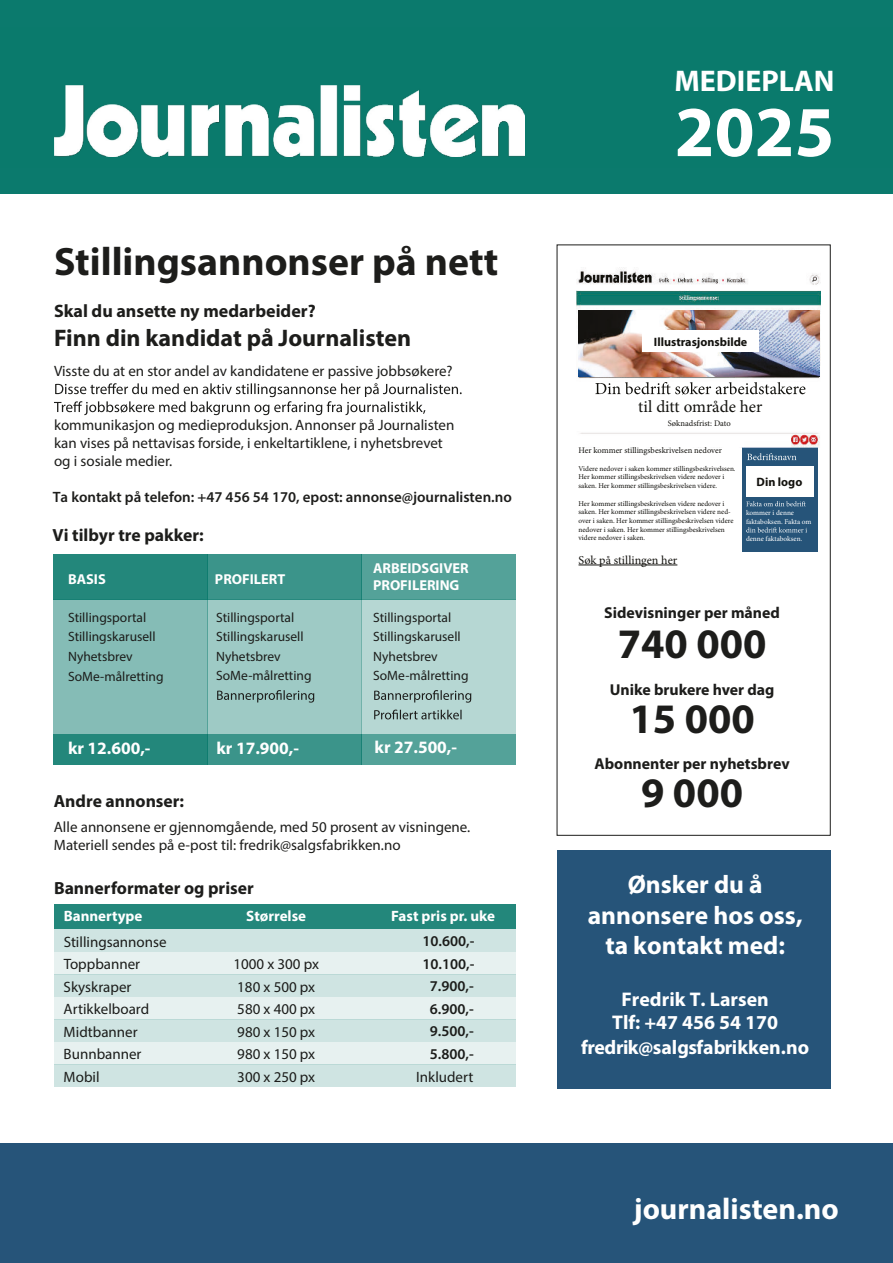
<style>
.page{position:relative;width:893px;height:1263px;background:#fff}
.page>*{position:absolute;margin:0;border:0;box-sizing:border-box;transform-origin:0 0}
.t1{font:700 72px "Myriad Pro";color:#fff}
.t2{font:700 42.15px "Myriad Pro";color:#1d1d1b}
.t3{font:700 39.75px "Myriad Pro";color:#1d1d1b}
.t4{font:700 30px "Myriad Pro";color:#fff}
.t5{font:700 25.5px/30.6px "Myriad Pro";color:#fff;text-align:center}
.t6{font:700 24px "Myriad Pro";color:#1d1d1b}
.t7{font:700 19.8px/22.8px "Myriad Pro";color:#fff;text-align:center}
.t8{font:700 18px "Myriad Pro";color:#1d1d1b}
.t9{font:700 17.55px "Myriad Pro";color:#1d1d1b}
.t10{font:700 17.4px "Myriad Pro";color:#fff}
.t11{font:16.95px "Minion Pro";color:#13120e}
.t12{font:700 15.75px "Myriad Pro";color:#1d1d1b}
.t13{font:15px/18px "Myriad Pro";color:#1d1d1b}
.t14{font:600 15px "Myriad Pro";color:#1d1d1b}
.t15{font:700 15px "Myriad Pro";color:#fff}
.t16{font:700 14.4px/17.2px "Myriad Pro";color:#fff}
.t17{font:13.5px/19.5px "Myriad Pro";color:#1d1d1b}
.t18{font:700 12.15px "Myriad Pro";color:#13120e}
.t19{font:12.15px "Minion Pro";color:#13120e}
.t20{font:8.55px "Minion Pro";color:#13120e}
.t21{font:7.2px/8.7px "Minion Pro";color:#13120e}
.t22{font:7.2px/8.7px "Minion Pro";color:#fff}
</style>
<div class="page">
<div style="left:0;top:0;width:893px;height:193px;background:#0b7a6d"></div>
<img style="left:54px;top:86px;width:470px;height:70px">
<div style="left:0;top:1144px;width:893px;height:119px;background:#265479"></div>
<div style="left:557px;top:244px;width:274px;height:592px;border:1px solid #1d1d1b"></div>
<div style="left:557px;top:850px;width:274px;height:238px;background:#265479"></div>
<div style="left:742px;top:447px;width:75px;height:105px;background:#265479"></div>
<img style="left:577px;top:267px;width:243px;height:112px">
<img style="left:580px;top:432px;width:240px;height:15px">
<svg style="left:595px;top:382px;width:210px;height:13px"></svg>
<hr style="left:578px;top:565px;width:99px;height:1px;background:#13120e">
<svg style="left:747px;top:453px;width:49px;height:7px"></svg>
<svg style="left:746px;top:501px;width:60px;height:5px"></svg>
<svg style="left:746px;top:527px;width:61px;height:5px"></svg>
<div style="left:746px;top:466px;width:68px;height:31px;background:#fff"></div>
<img style="left:578px;top:311px;width:241px;height:65px">
<div style="left:642px;top:330px;width:117px;height:22px;background:#fff"></div>
<svg style="left:54px;top:383px;width:408px;height:32px"></svg>
<div style="left:54px;top:554px;width:154px;height:45px;background:#23877b"></div>
<div style="left:208px;top:554px;width:154px;height:45px;background:#3b948a"></div>
<div style="left:362px;top:554px;width:154px;height:45px;background:#54a299"></div>
<div style="left:54px;top:599px;width:154px;height:135px;background:#85bcb6"></div>
<div style="left:208px;top:599px;width:154px;height:135px;background:#9ecac5"></div>
<div style="left:362px;top:599px;width:154px;height:135px;background:#b6d7d3"></div>
<svg style="left:374px;top:690px;width:97px;height:13px"></svg>
<svg style="left:374px;top:710px;width:88px;height:9px"></svg>
<svg style="left:217px;top:690px;width:97px;height:13px"></svg>
<div style="left:54px;top:734px;width:154px;height:31px;background:#23877b"></div>
<div style="left:208px;top:734px;width:154px;height:31px;background:#3b948a"></div>
<div style="left:362px;top:734px;width:154px;height:31px;background:#54a299"></div>
<div style="left:54px;top:929px;width:461px;height:23px;background:#cfe4e2"></div>
<div style="left:54px;top:952px;width:461px;height:22px;background:#e7f1f0"></div>
<div style="left:54px;top:974px;width:461px;height:23px;background:#cfe4e2"></div>
<div style="left:54px;top:997px;width:461px;height:22px;background:#e7f1f0"></div>
<div style="left:54px;top:1019px;width:461px;height:23px;background:#cfe4e2"></div>
<div style="left:54px;top:1042px;width:461px;height:22px;background:#e7f1f0"></div>
<div style="left:54px;top:1064px;width:461px;height:23px;background:#cfe4e2"></div>
<div style="left:54px;top:905px;width:462px;height:24px;background:#23877b"></div>
<h3 class="t3" style="left:54px;top:235px;width:446px">Stillingsannonser på nett</h3>
<p class="t8" style="left:54px;top:299px;width:263px">Skal du ansette ny medarbeider?</p>
<h3 class="t6" style="left:54px;top:322px;width:359px">Finn din kandidat på Journalisten</h3>
<p class="t13" style="left:54px;top:362px;width:400px">Visste du at en stor andel av kandidatene er passive jobbsøkere?</p>
<p class="t13" style="left:54px;top:416px;width:402px">kommunikasjon og medieproduksjon. Annonser på Journalisten kan vises på nettavisas forside, i enkeltartiklene, i nyhetsbrevet og i sosiale medier.</p>
<p class="t14" style="left:53px;top:487px;width:461px">Ta kontakt på telefon: +47 456 54 170, epost: annonse@journalisten.no</p>
<p class="t9" style="left:53px;top:524px;width:153px">Vi tilbyr tre pakker:</p>
<p class="t16" style="left:68px;top:570px;width:39px">BASIS</p>
<p class="t16" style="left:215px;top:570px;width:72px">PROFILERT</p>
<p class="t16" style="left:373px;top:559px;width:97px">ARBEIDSGIVER<br>PROFILERING</p>
<p class="t17" style="left:373px;top:607px;width:97px">Stillingsportal<br>Stillingskarusell<br>Nyhetsbrev<br>SoMe-målretting</p>
<p class="t17" style="left:68px;top:607px;width:89px">Stillingsportal<br>Stillingskarusell<br>Nyhetsbrev</p>
<p class="t17" style="left:216px;top:607px;width:97px">Stillingsportal<br>Stillingskarusell<br>Nyhetsbrev<br>SoMe-målretting</p>
<p class="t17" style="left:68px;top:666px;width:97px">SoMe-målretting</p>
<p class="t10" style="left:68px;top:737px;width:84px">kr 12.600,-</p>
<p class="t10" style="left:216px;top:737px;width:84px">kr 17.900,-</p>
<p class="t10" style="left:375px;top:736px;width:84px">kr 27.500,-</p>
<p class="t9" style="left:54px;top:789px;width:132px">Andre annonser:</p>
<p class="t13" style="left:54px;top:818px;width:418px">Alle annonsene er gjennomgående, med 50 prosent av visningene.<br>Materiell sendes på e-post til: fredrik@salgsfabrikken.no</p>
<p class="t9" style="left:54px;top:877px;width:201px">Bannerformater og priser</p>
<p class="t15" style="left:64px;top:906px;width:80px">Bannertype</p>
<p class="t15" style="left:246px;top:906px;width:61px">Størrelse</p>
<p class="t15" style="left:391px;top:906px;width:105px">Fast pris pr. uke</p>
<p class="t13" style="left:64px;top:932px;width:104px">Stillingsannonse</p>
<p class="t14" style="left:422px;top:931px;width:54px">10.600,-</p>
<p class="t13" style="left:64px;top:955px;width:78px">Toppbanner</p>
<p class="t13" style="left:233px;top:955px;width:87px">1000 x 300 px</p>
<p class="t14" style="left:422px;top:954px;width:54px">10.100,-</p>
<p class="t13" style="left:64px;top:977px;width:69px">Skyskraper</p>
<p class="t13" style="left:237px;top:977px;width:79px">180 x 500 px</p>
<p class="t14" style="left:430px;top:976px;width:45px">7.900,-</p>
<p class="t13" style="left:64px;top:1000px;width:87px">Artikkelboard</p>
<p class="t13" style="left:237px;top:1000px;width:79px">580 x 400 px</p>
<p class="t14" style="left:430px;top:999px;width:45px">6.900,-</p>
<p class="t13" style="left:64px;top:1022px;width:76px">Midtbanner</p>
<p class="t13" style="left:237px;top:1022px;width:79px">980 x 150 px</p>
<p class="t14" style="left:430px;top:1021px;width:45px">9.500,-</p>
<p class="t13" style="left:64px;top:1045px;width:79px">Bunnbanner</p>
<p class="t13" style="left:237px;top:1045px;width:79px">980 x 150 px</p>
<p class="t14" style="left:430px;top:1044px;width:45px">5.800,-</p>
<p class="t13" style="left:64px;top:1067px;width:37px">Mobil</p>
<p class="t13" style="left:237px;top:1067px;width:79px">300 x 250 px</p>
<p class="t13" style="left:416px;top:1067px;width:59px">Inkludert</p>
<h3 class="t4" style="left:674px;top:61px;width:161px">MEDIEPLAN</h3>
<h1 class="t1" style="left:675px;top:85px;width:161px">2025</h1>
<p class="t18" style="left:654px;top:334px;width:95px">Illustrasjonsbilde</p>
<p class="t11" style="left:638px;top:395px;width:125px">til ditt område her</p>
<p class="t20" style="left:578px;top:445px;width:145px">Her kommer stillingsbeskrivelsen nedover</p>
<p class="t21" style="left:578px;top:464px;width:159px">Videre nedover i saken kommer stillingsbeskrivelssen.<br>Her kommer stillingsbeskrivelsen videre nedover i saken. Her kommer stillingsbeskrivelsen videre.</p>
<p class="t21" style="left:578px;top:499px;width:156px">Her kommer stillingsbeskrivelsen videre nedover i saken. Her kommer stillingsbeskrivelsen videre ned&shy;over i saken. Her kommer stillingsbeskrivelsen videre nedover i saken. Her kommer stillingsbeskrivelsen videre nedover i saken.</p>
<p class="t19" style="left:578px;top:552px;width:100px">Søk på stillingen her</p>
<p class="t20" style="left:668px;top:417px;width:64px">Søknadsfrist: Dato</p>
<p class="t18" style="left:757px;top:474px;width:47px">Din logo</p>
<p class="t22" style="left:746px;top:508px;width:67px">kommer i denne faktaboksen. Fakta om</p>
<p class="t22" style="left:746px;top:534px;width:58px">denne faktaboksen.</p>
<p class="t12" style="left:604px;top:603px;width:177px">Sidevisninger per måned</p>
<h2 class="t2" style="left:618px;top:616px;width:150px">740 000</h2>
<p class="t12" style="left:610px;top:679px;width:166px">Unike brukere hver dag</p>
<h2 class="t2" style="left:629px;top:691px;width:127px">15 000</h2>
<p class="t12" style="left:594px;top:753px;width:197px">Abonnenter per nyhetsbrev</p>
<h2 class="t2" style="left:641px;top:765px;width:104px">9 000</h2>
<h3 class="t5" style="left:588px;top:868px;width:216px">Ønsker du å annonsere hos oss, ta kontakt med:</h3>
<h3 class="t7" style="left:612px;top:987px;width:167px">Fredrik T. Larsen<br>Tlf: +47 456 54 170</h3>
<h3 class="t7" style="left:581px;top:1035px;width:229px">fredrik@salgsfabrikken.no</h3>
<h3 class="t4" style="left:634px;top:1189px;width:206px">journalisten.no</h3>
</div>
